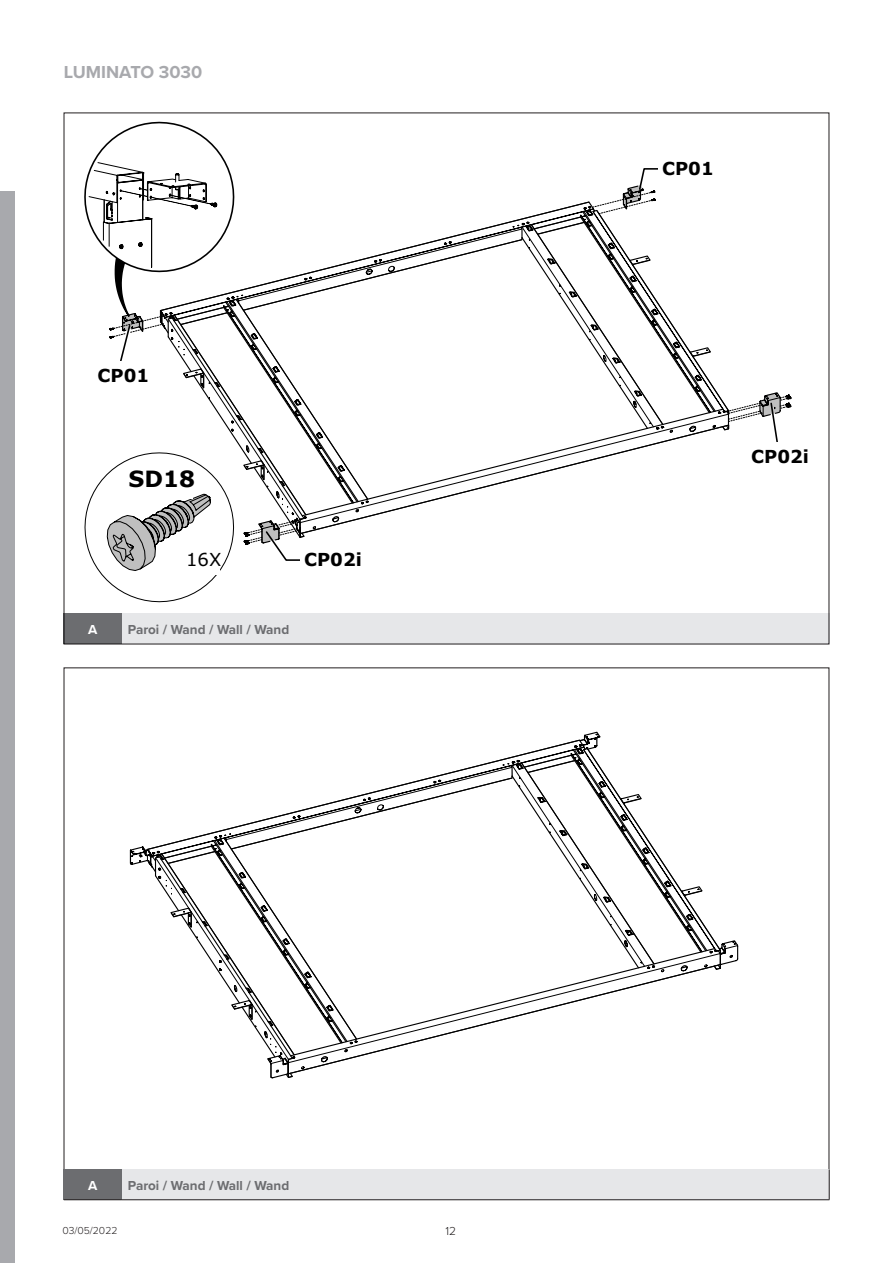
<style>
.page{position:relative;width:893px;height:1263px;background:#fff}
.page>*{position:absolute;margin:0;border:0;box-sizing:border-box;transform-origin:0 0}
.t1{font:700 22.5px "Verdana";color:#000}
.t2{font:700 18px "Verdana";color:#000}
.t3{font:700 18px "Proxima Nova";color:#a8a9ad}
.t4{font:18px "Verdana";color:#000}
.t5{font:700 13.5px "Proxima Nova";color:#6c6d70}
.t6{font:700 13.5px "Proxima Nova";color:#fff}
.t7{font:300 12px "Proxima Nova";color:#231f20}
.t8{font:300 10.5px "Proxima Nova";color:#231f20}
</style>
<div class="page">
<div style="left:0;top:191px;width:15px;height:1072px;background:#a8a9ad"></div>
<div style="left:64px;top:613px;width:58px;height:31px;background:#6c6d70"></div>
<div style="left:122px;top:613px;width:707px;height:31px;background:#e6e7e9"></div>
<svg style="left:129px;top:731px;width:610px;height:348px"></svg>
<svg style="left:759px;top:392px;width:33px;height:50px"></svg>
<svg style="left:84px;top:121px;width:646px;height:482px"></svg>
<div style="left:64px;top:1169px;width:58px;height:31px;background:#6c6d70"></div>
<div style="left:122px;top:1169px;width:707px;height:31px;background:#e6e7e9"></div>
<hr style="left:829px;top:1169px;width:1px;height:30px;background:#231f20">
<hr style="left:64px;top:1199px;width:58px;height:1px;background:#231f20">
<hr style="left:122px;top:1199px;width:707px;height:1px;background:#231f20">
<h2 class="t3" style="left:64px;top:59px;width:140px">LUMINATO 3030</h2>
<h2 class="t2" style="left:98px;top:362px;width:53px">CP01</h2>
<h1 class="t1" style="left:129px;top:463px;width:68px">SD18</h1>
<h2 class="t4" style="left:186px;top:547px;width:37px">16X</h2>
<h2 class="t2" style="left:304px;top:547px;width:59px">CP02i</h2>
<p class="t6" style="left:88px;top:619px;width:11px">A</p>
<p class="t5" style="left:128px;top:619px;width:163px">Paroi / Wand / Wall / Wand</p>
<h2 class="t2" style="left:662px;top:156px;width:53px">CP01</h2>
<h2 class="t2" style="left:751px;top:443px;width:59px">CP02i</h2>
<p class="t6" style="left:88px;top:1175px;width:11px">A</p>
<p class="t5" style="left:128px;top:1175px;width:163px">Paroi / Wand / Wall / Wand</p>
<p class="t8" style="left:62px;top:1223px;width:57px">03/05/2022</p>
<p class="t7" style="left:445px;top:1222px;width:12px">12</p>
</div>
